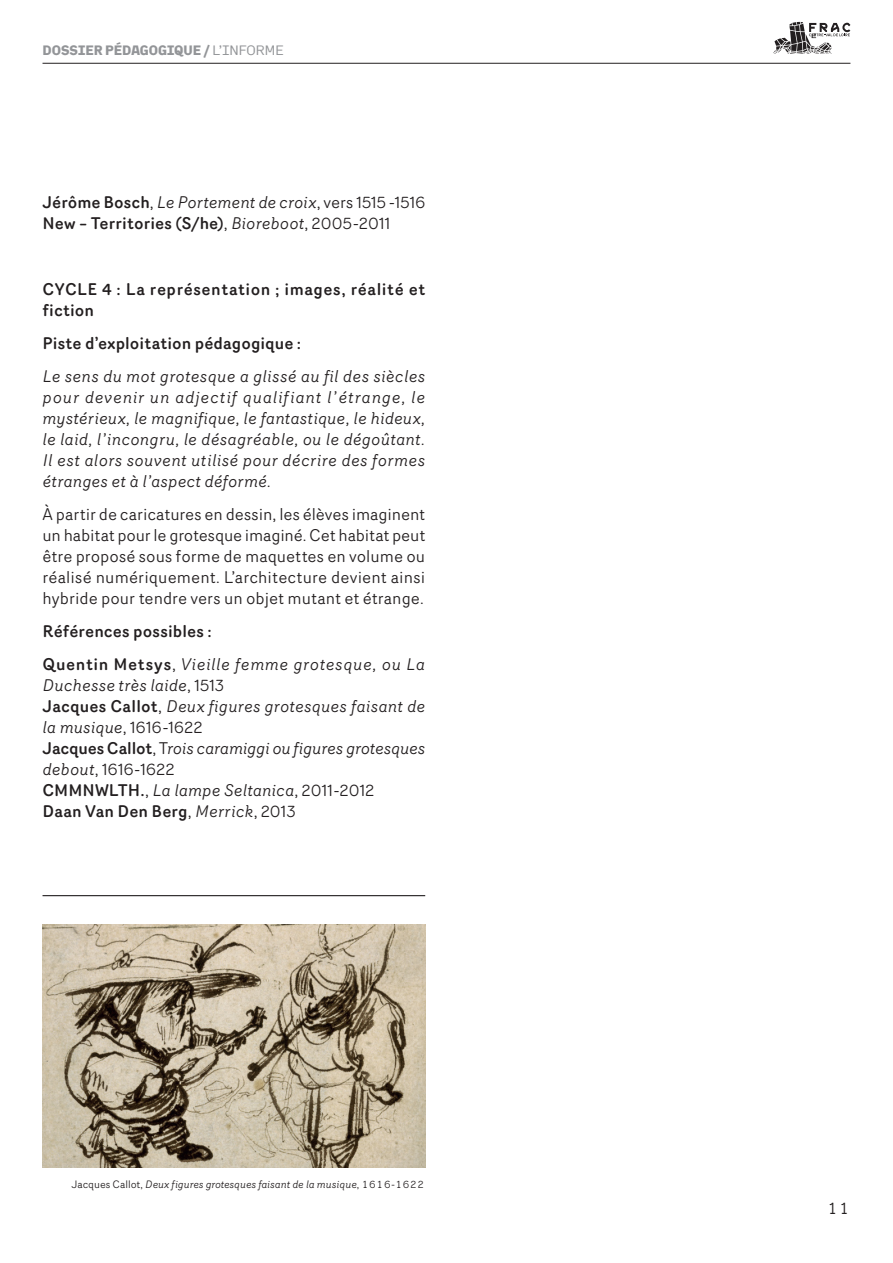
<style>
.page{position:relative;width:893px;height:1263px;background:#fff}
.page>*{position:absolute;margin:0;border:0;box-sizing:border-box;transform-origin:0 0}
.t1{font:italic 16.5px/21px "Router";letter-spacing:.005em;color:#231f20;text-align:justify}
.t2{font:16.5px/21px "Router";color:#231f20;text-align:justify}
.t3{font:500 16.5px/21px "Router";letter-spacing:.01em;color:#231f20}
.t4{font:500 16.5px/21px "Router";letter-spacing:.03em;color:#231f20}
.t5{font:700 13.5px "Kade";color:#939598}
.t6{font:italic 10.5px "Router";color:#231f20}
.s1{font-weight:400}
.s2{font-weight:400;font-style:italic}
.s3{font-style:normal}
.s4{font-weight:500;font-style:normal}
</style>
<div class="page">
<hr style="left:43px;top:63px;width:807px;height:1px;background:#231f20">
<svg style="left:773px;top:22px;width:77px;height:32px"></svg>
<img style="left:43px;top:925px;width:382px;height:243px">
<hr style="left:43px;top:895px;width:382px;height:1px;background:#231f20">
<p class="t5" style="left:43px;top:41px;width:243px">DOSSIER PÉDAGOGIQUE / <span class="s1">L’INFORME</span></p>
<p class="t3" style="left:43px;top:191px;width:384px">Jérôme Bosch<span class="s1">,</span> <span class="s2">Le Portement de croix</span><span class="s1">, vers 1515 -1516<br></span>New – Territories (S/he)<span class="s1">,</span> <span class="s2">Bioreboot</span><span class="s1">, 2005-2011</span></p>
<p class="t4" style="left:43px;top:278px;width:384px">CYCLE 4 : La représentation ; images, réalité et fiction</p>
<p class="t3" style="left:43px;top:332px;width:260px">Piste d’exploitation pédagogique :</p>
<p class="t1" style="left:43px;top:365px;width:384px">Le sens du mot grotesque a glissé au fil des siècles pour devenir un adjectif qualifiant l’étrange, le mystérieux, le magnifique, le fantastique, le hideux, le laid, l’incongru, le désagréable, ou le dégoûtant.<br>Il est alors souvent utilisé pour décrire des formes étranges et à l’aspect déformé.</p>
<p class="t2" style="left:43px;top:503px;width:384px">À partir de caricatures en dessin, les élèves imaginent un habitat pour le grotesque imaginé. Cet habitat peut être proposé sous forme de maquettes en volume ou réalisé numériquement. L’architecture devient ainsi hybride pour tendre vers un objet mutant et étrange.</p>
<p class="t3" style="left:43px;top:614px;width:384px;line-height:32.8px">Références possibles :<br>Quentin Metsys<span class="s1">,</span> <span class="s2">Vieille femme grotesque, ou La</span></p>
<p class="t1" style="left:43px;top:674px;width:384px;text-align:left">Duchesse très laide<span class="s3">, 1513<br></span><span class="s4">Jacques Callot</span><span class="s3">,</span> Deux figures grotesques faisant de la musique<span class="s3">, 1616-1622<br></span><span class="s4">Jacques Callot</span><span class="s3">, T</span>rois caramiggi ou figures grotesques debout<span class="s3">, 1616-1622<br></span><span class="s4">CMMNWLTH.</span><span class="s3">,</span> La lampe Seltanica<span class="s3">, 2011-2012<br></span><span class="s4">Daan Van Den Berg</span><span class="s3">,</span> Merrick<span class="s3">, 2013</span></p>
<p class="t6" style="left:71px;top:1177px;width:355px"><span class="s3">Jacques Callot,</span> Deux figures grotesques faisant de la musique<span class="s3">, 1616-1622</span></p>
<p class="t2" style="left:827px;top:1197px;width:25px">11</p>
</div>
